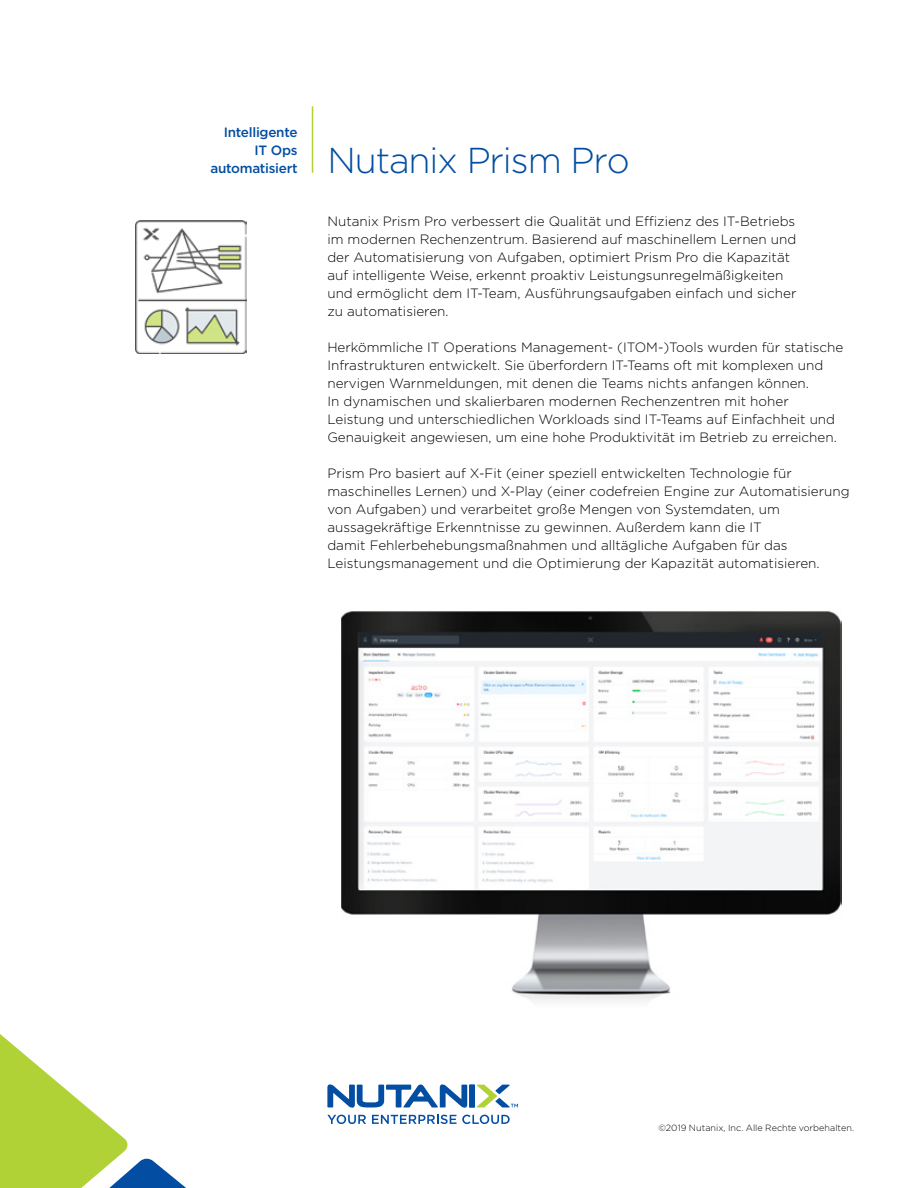
<style>
.page{position:relative;width:918px;height:1188px;background:#fff}
.page>*{position:absolute;margin:0;border:0;box-sizing:border-box;transform-origin:0 0}
.t1{font:300 36px "Gotham";letter-spacing:-.03em;color:#034ea2}
.t2{font:300 13.5px/18px "Gotham";color:#000}
.t3{font:500 13.5px/18px "Gotham";letter-spacing:-.02em;color:#034ea2;text-align:right}
.t4{font:300 9px "Gotham";letter-spacing:.005em;color:#000}
</style>
<div class="page">
<svg style="left:477px;top:1085px;width:41px;height:22px"></svg>
<div style="left:469px;top:1085px;width:6px;height:22px;background:#034ea2"></div>
<svg style="left:327px;top:1084px;width:140px;height:24px"></svg>
<svg style="left:327px;top:1115px;width:39px;height:9px"></svg>
<svg style="left:372px;top:1115px;width:138px;height:9px"></svg>
<svg style="left:0;top:1034px;width:186px;height:154px"></svg>
<hr style="left:312px;top:106px;width:1px;height:67px;background:#b0d236">
<img style="left:136px;top:221px;width:110px;height:133px">
<img style="left:342px;top:611px;width:500px;height:390px">
<p class="t3" style="left:210px;top:123px;width:89px">Intelligente<br>IT Ops automatisiert</p>
<h1 class="t1" style="left:327px;top:137px;width:304px">Nutanix Prism Pro</h1>
<p class="t2" style="left:327px;top:212px;width:471px">Nutanix Prism Pro verbessert die Qualität und Effizienz des IT-Betriebs im modernen Rechenzentrum. Basierend auf maschinellem Lernen und der Automatisierung von Aufgaben, optimiert Prism Pro die Kapazität auf intelligente Weise, erkennt proaktiv Leistungsunregelmäßigkeiten und ermöglicht dem IT-Team, Ausführungsaufgaben einfach und sicher zu automatisieren.</p>
<p class="t2" style="left:327px;top:338px;width:517px">Herkömmliche IT Operations Management- (ITOM-)Tools wurden für statische Infrastrukturen entwickelt. Sie überfordern IT-Teams oft mit komplexen und nervigen Warnmeldungen, mit denen die Teams nichts anfangen können.<br>In dynamischen und skalierbaren modernen Rechenzentren mit hoher Leistung und unterschiedlichen Workloads sind IT-Teams auf Einfachheit und Genauigkeit angewiesen, um eine hohe Produktivität im Betrieb zu erreichen.</p>
<p class="t2" style="left:327px;top:464px;width:524px">Prism Pro basiert auf X-Fit (einer speziell entwickelten Technologie für maschinelles Lernen) und X-Play (einer codefreien Engine zur Automatisierung von Aufgaben) und verarbeitet große Mengen von Systemdaten, um aussagekräftige Erkenntnisse zu gewinnen. Außerdem kann die IT<br>damit Fehlerbehebungsmaßnahmen und alltägliche Aufgaben für das Leistungsmanagement und die Optimierung der Kapazität automatisieren.</p>
<p class="t4" style="left:658px;top:1123px;width:197px">©2019 Nutanix, Inc. Alle Rechte vorbehalten.</p>
</div>
